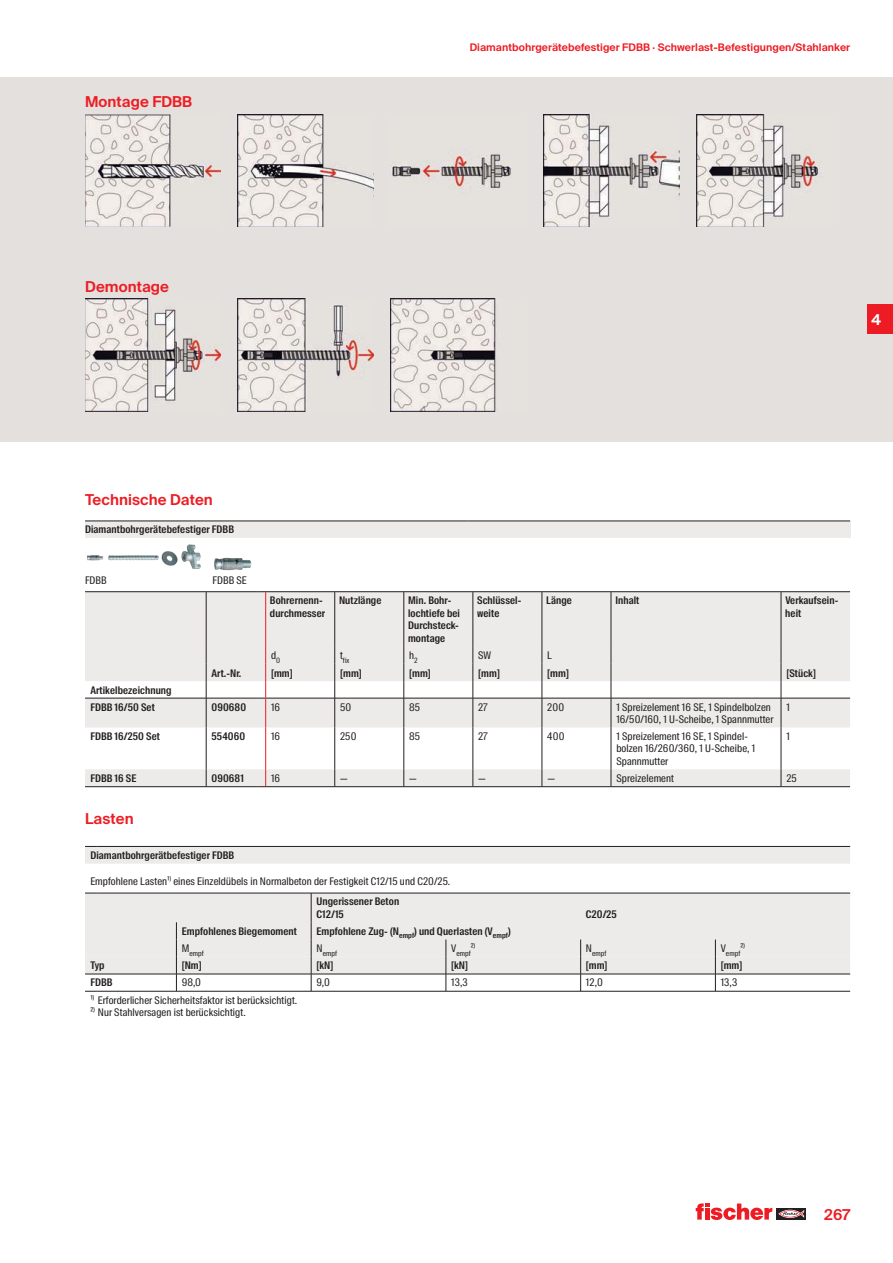
<style>
.page{position:relative;width:893px;height:1263px;background:#fff}
.page>*{position:absolute;margin:0;border:0;box-sizing:border-box;transform-origin:0 0}
.t1{font:600 15px "fischerstrong";letter-spacing:.005em;color:#ed1c24}
.t2{font:600 15px "fischerstrong";color:#fff}
.t3{font:600 10.5px/12.6px "fischerstrong Cond";letter-spacing:.01em;color:#231f20}
.t4{font:10.5px/12.6px "fischerstrong Cond";letter-spacing:.01em;color:#231f20}
.t5{font:600 10.5px "fischerstrong";letter-spacing:.005em;color:#ed1c24}
.t6{font:7.35px "fischerstrong Cond";letter-spacing:.01em;color:#231f20}
</style>
<div class="page">
<svg style="left:777px;top:1208px;width:29px;height:12px"></svg>
<svg style="left:778px;top:1210px;width:26px;height:8px"></svg>
<svg style="left:696px;top:1203px;width:76px;height:17px"></svg>
<div style="left:0;top:77px;width:892px;height:188px;background:#e4e0dd"></div>
<img style="left:85px;top:114px;width:136px;height:113px">
<img style="left:238px;top:114px;width:136px;height:113px">
<img style="left:391px;top:149px;width:120px;height:46px">
<img style="left:544px;top:114px;width:135px;height:113px">
<img style="left:696px;top:114px;width:127px;height:113px">
<div style="left:0;top:261px;width:892px;height:181px;background:#e4e0dd"></div>
<img style="left:85px;top:299px;width:136px;height:112px">
<img style="left:238px;top:299px;width:136px;height:112px">
<img style="left:391px;top:299px;width:105px;height:112px">
<div style="left:85px;top:592px;width:765px;height:89px;background:#edebea"></div>
<svg style="left:85px;top:699px;width:765px;height:87px;fill:#edebea"></svg>
<hr style="left:85px;top:591px;width:172px;height:1px;background:#231f20">
<hr style="left:257px;top:591px;width:593px;height:1px;background:#231f20">
<hr style="left:85px;top:698px;width:172px;height:1px;background:#231f20">
<hr style="left:266px;top:698px;width:584px;height:1px;background:#231f20">
<hr style="left:206px;top:698px;width:1px;height:30px;background:#231f20">
<hr style="left:334px;top:698px;width:1px;height:30px;background:#231f20">
<hr style="left:403px;top:698px;width:1px;height:30px;background:#231f20">
<hr style="left:473px;top:698px;width:1px;height:30px;background:#231f20">
<hr style="left:542px;top:698px;width:1px;height:30px;background:#231f20">
<hr style="left:611px;top:698px;width:1px;height:30px;background:#231f20">
<hr style="left:781px;top:698px;width:1px;height:30px;background:#231f20">
<hr style="left:206px;top:728px;width:1px;height:41px;background:#231f20">
<hr style="left:334px;top:728px;width:1px;height:41px;background:#231f20">
<hr style="left:403px;top:728px;width:1px;height:41px;background:#231f20">
<hr style="left:473px;top:728px;width:1px;height:41px;background:#231f20">
<hr style="left:542px;top:728px;width:1px;height:41px;background:#231f20">
<hr style="left:611px;top:728px;width:1px;height:41px;background:#231f20">
<hr style="left:781px;top:728px;width:1px;height:41px;background:#231f20">
<svg style="left:206px;top:769px;width:1px;height:17px"></svg>
<svg style="left:334px;top:769px;width:1px;height:17px"></svg>
<svg style="left:403px;top:769px;width:1px;height:17px"></svg>
<svg style="left:473px;top:769px;width:1px;height:17px"></svg>
<svg style="left:542px;top:769px;width:1px;height:17px"></svg>
<svg style="left:611px;top:769px;width:1px;height:17px"></svg>
<svg style="left:781px;top:769px;width:1px;height:17px"></svg>
<hr style="left:334px;top:592px;width:1px;height:54px;background:#231f20">
<hr style="left:403px;top:592px;width:1px;height:54px;background:#231f20">
<hr style="left:473px;top:592px;width:1px;height:54px;background:#231f20">
<hr style="left:781px;top:592px;width:1px;height:54px;background:#231f20">
<hr style="left:542px;top:592px;width:1px;height:54px;background:#231f20">
<hr style="left:611px;top:592px;width:1px;height:54px;background:#231f20">
<svg style="left:611px;top:646px;width:1px;height:52px"></svg>
<svg style="left:542px;top:646px;width:1px;height:52px"></svg>
<svg style="left:781px;top:646px;width:1px;height:52px"></svg>
<svg style="left:334px;top:646px;width:1px;height:52px"></svg>
<svg style="left:473px;top:646px;width:1px;height:52px"></svg>
<hr style="left:206px;top:592px;width:1px;height:54px;background:#231f20">
<svg style="left:206px;top:646px;width:1px;height:52px"></svg>
<svg style="left:403px;top:646px;width:1px;height:52px"></svg>
<hr style="left:265px;top:592px;width:1px;height:54px;background:#ed1c24">
<svg style="left:257px;top:646px;width:9px;height:53px"></svg>
<hr style="left:265px;top:698px;width:1px;height:30px;background:#ed1c24">
<hr style="left:265px;top:728px;width:1px;height:41px;background:#ed1c24">
<svg style="left:265px;top:769px;width:1px;height:17px"></svg>
<hr style="left:85px;top:786px;width:172px;height:1px;background:#231f20">
<hr style="left:257px;top:786px;width:593px;height:1px;background:#231f20">
<div style="left:85px;top:521px;width:765px;height:17px;background:#edebea"></div>
<hr style="left:85px;top:521px;width:383px;height:1px;background:#231f20">
<hr style="left:468px;top:521px;width:382px;height:1px;background:#231f20">
<img style="left:108px;top:544px;width:93px;height:25px">
<img style="left:214px;top:558px;width:38px;height:13px">
<svg style="left:85px;top:847px;width:765px;height:46px"></svg>
<svg style="left:85px;top:846px;width:13px;height:1px"></svg>
<hr style="left:98px;top:846px;width:752px;height:1px;background:#231f20">
<svg style="left:85px;top:893px;width:765px;height:99px"></svg>
<hr style="left:98px;top:974px;width:752px;height:1px;background:#231f20">
<div style="left:867px;top:304px;width:26px;height:30px;background:#ed1c24"></div>
<h1 class="t1" style="left:85px;top:96px;width:109px">Montage FDBB</h1>
<p class="t5" style="left:470px;top:42px;width:382px">Diamantbohrgerätebefestiger FDBB · Schwerlast-Befestigungen/Stahlanker</p>
<h1 class="t1" style="left:85px;top:280px;width:85px">Demontage</h1>
<h1 class="t2" style="left:871px;top:313px;width:11px">4</h1>
<h1 class="t1" style="left:85px;top:493px;width:129px">Technische Daten</h1>
<p class="t3" style="left:85px;top:524px;width:150px">Diamantbohrgerätebefestiger FDBB</p>
<p class="t4" style="left:85px;top:575px;width:23px">FDBB</p>
<p class="t4" style="left:213px;top:575px;width:36px">FDBB SE</p>
<p class="t3" style="left:270px;top:595px;width:57px">Bohrernenn&shy;durchmesser</p>
<p class="t3" style="left:339px;top:595px;width:44px">Nutzlänge</p>
<p class="t3" style="left:408px;top:595px;width:53px">Min. Bohr&shy;lochtiefe bei<br>Durchsteck&shy;montage</p>
<p class="t3" style="left:477px;top:595px;width:46px">Schlüssel&shy;weite</p>
<p class="t3" style="left:546px;top:595px;width:27px">Länge</p>
<p class="t3" style="left:615px;top:595px;width:25px">Inhalt</p>
<p class="t3" style="left:785px;top:595px;width:54px">Verkaufsein&shy;heit</p>
<p class="t4" style="left:271px;top:650px;width:11px">d<sub>0</sub></p>
<p class="t6" style="left:340px;top:657px;width:11px"><sup>t</sup>fix</p>
<p class="t4" style="left:409px;top:650px;width:10px">h<sub>2</sub></p>
<p class="t4" style="left:478px;top:650px;width:15px">SW</p>
<p class="t4" style="left:547px;top:650px;width:6px">L</p>
<p class="t3" style="left:90px;top:683px;width:83px;line-height:16.8px">Artikelbezeichnung<br>FDBB 16/50 Set</p>
<p class="t3" style="left:211px;top:668px;width:31px">Art.-Nr.</p>
<p class="t3" style="left:271px;top:668px;width:23px">[mm]</p>
<p class="t3" style="left:340px;top:668px;width:23px">[mm]</p>
<p class="t3" style="left:409px;top:668px;width:23px">[mm]</p>
<p class="t3" style="left:478px;top:668px;width:23px">[mm]</p>
<p class="t3" style="left:547px;top:668px;width:23px">[mm]</p>
<p class="t3" style="left:786px;top:668px;width:31px">[Stück]</p>
<p class="t3" style="left:212px;top:702px;width:36px">090680</p>
<p class="t4" style="left:271px;top:702px;width:11px">16</p>
<p class="t4" style="left:340px;top:702px;width:13px">50</p>
<p class="t4" style="left:409px;top:702px;width:13px">85</p>
<p class="t4" style="left:478px;top:702px;width:11px">27</p>
<p class="t4" style="left:547px;top:702px;width:18px">200</p>
<p class="t4" style="left:616px;top:702px;width:159px">1 Spreizelement 16 SE, 1 Spindelbolzen<br>16/50/160, 1 U-Scheibe, 1 Spannmutter</p>
<p class="t4" style="left:786px;top:702px;width:5px">1</p>
<p class="t3" style="left:90px;top:731px;width:71px">FDBB 16/250 Set</p>
<p class="t3" style="left:212px;top:731px;width:35px">554060</p>
<p class="t4" style="left:271px;top:731px;width:11px">16</p>
<p class="t4" style="left:340px;top:731px;width:18px">250</p>
<p class="t4" style="left:409px;top:731px;width:13px">85</p>
<p class="t4" style="left:478px;top:731px;width:11px">27</p>
<p class="t4" style="left:547px;top:731px;width:19px">400</p>
<p class="t4" style="left:616px;top:731px;width:140px">1 Spreizelement 16 SE, 1 Spindel&shy;bolzen 16/260/360, 1 U-Scheibe, 1<br>Spannmutter</p>
<p class="t4" style="left:786px;top:731px;width:5px">1</p>
<p class="t3" style="left:90px;top:773px;width:47px">FDBB 16 SE</p>
<p class="t3" style="left:212px;top:773px;width:34px">090681</p>
<p class="t4" style="left:271px;top:773px;width:11px">16</p>
<p class="t4" style="left:340px;top:773px;width:9px">—</p>
<p class="t4" style="left:409px;top:773px;width:9px">—</p>
<p class="t4" style="left:478px;top:773px;width:9px">—</p>
<p class="t4" style="left:547px;top:773px;width:9px">—</p>
<p class="t4" style="left:616px;top:773px;width:59px">Spreizelement</p>
<p class="t4" style="left:786px;top:773px;width:12px">25</p>
<h1 class="t1" style="left:85px;top:812px;width:50px">Lasten</h1>
<p class="t3" style="left:90px;top:850px;width:145px">Diamantbohrgerätbefestiger FDBB</p>
<p class="t4" style="left:90px;top:875px;width:361px">Empfohlene Lasten¹) eines Einzeldübels in Normalbeton der Festigkeit C12/15 und C20/25.</p>
<p class="t3" style="left:316px;top:896px;width:84px">Ungerissener Beton<br>C12/15</p>
<p class="t3" style="left:586px;top:909px;width:33px">C20/25</p>
<p class="t3" style="left:182px;top:926px;width:117px">Empfohlenes Biegemoment</p>
<p class="t3" style="left:316px;top:926px;width:196px">Empfohlene Zug- (N<sub>empf</sub>) und Querlasten (V<sub>empf</sub>)</p>
<p class="t6" style="left:182px;top:950px;width:23px"><sup>M</sup>empf</p>
<p class="t6" style="left:316px;top:950px;width:22px"><sup>N</sup>empf</p>
<p class="t6" style="left:451px;top:950px;width:26px"><sup>V</sup>empf<sup>²)</sup></p>
<p class="t6" style="left:586px;top:950px;width:22px"><sup>N</sup>empf</p>
<p class="t6" style="left:721px;top:950px;width:26px"><sup>V</sup>empf<sup>²)</sup></p>
<p class="t3" style="left:90px;top:960px;width:16px">Typ</p>
<p class="t3" style="left:182px;top:960px;width:21px">[Nm]</p>
<p class="t3" style="left:316px;top:960px;width:18px">[kN]</p>
<p class="t3" style="left:451px;top:960px;width:18px">[kN]</p>
<p class="t3" style="left:586px;top:960px;width:23px">[mm]</p>
<p class="t3" style="left:721px;top:960px;width:23px">[mm]</p>
<p class="t3" style="left:90px;top:977px;width:24px">FDBB</p>
<p class="t4" style="left:182px;top:977px;width:21px">98,0</p>
<p class="t4" style="left:316px;top:977px;width:15px">9,0</p>
<p class="t4" style="left:451px;top:977px;width:18px">13,3</p>
<p class="t4" style="left:586px;top:977px;width:19px">12,0</p>
<p class="t4" style="left:721px;top:977px;width:18px">13,3</p>
<p class="t4" style="left:90px;top:994px;width:208px">¹) Erforderlicher Sicherheitsfaktor ist berücksichtigt.<br>²) Nur Stahlversagen ist berücksichtigt.</p>
<h1 class="t1" style="left:824px;top:1208px;width:27px">267</h1>
</div>
